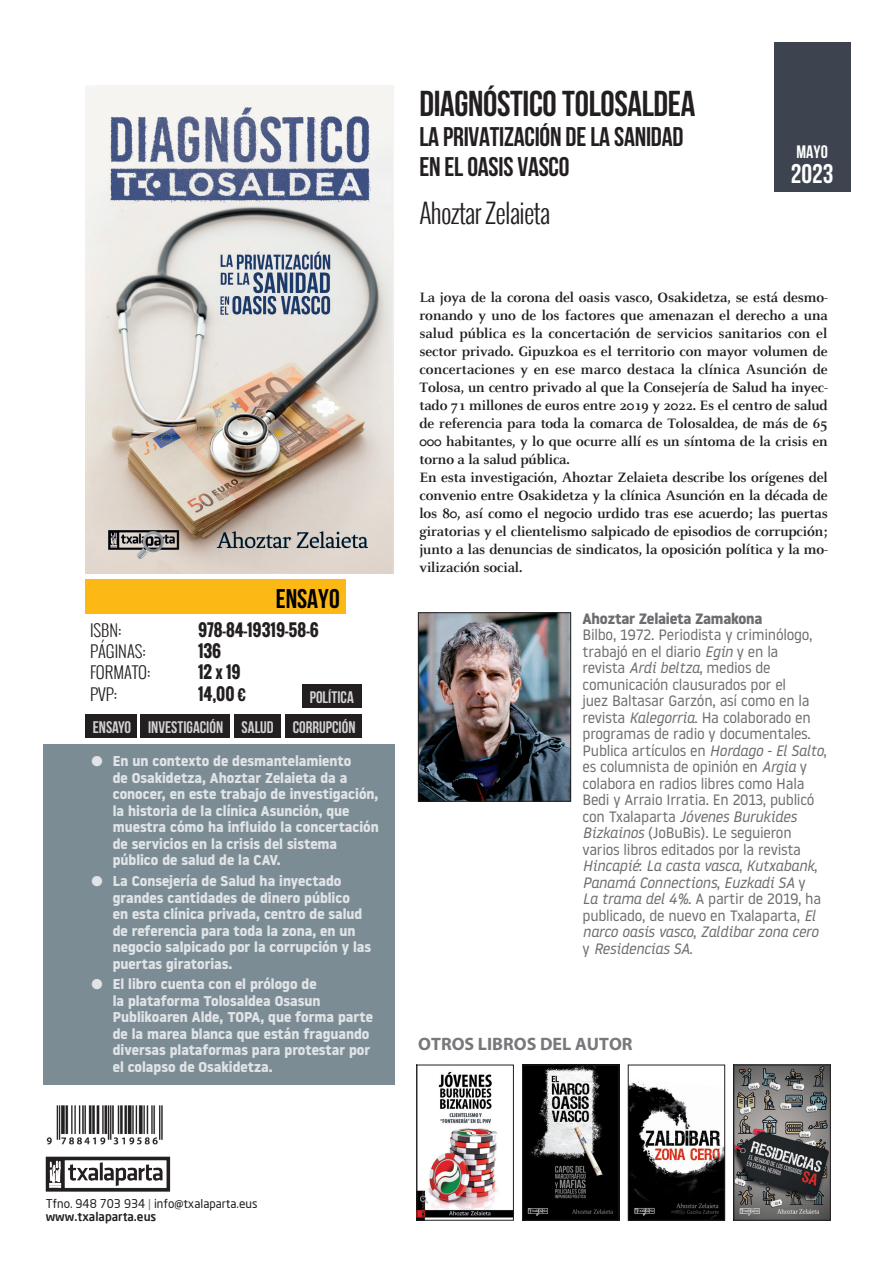
<style>
.page{position:relative;width:893px;height:1263px;background:#fff}
.page>*{position:absolute;margin:0;border:0;box-sizing:border-box;transform-origin:0 0}
.t1{font:36px "Bebas Neue";letter-spacing:-.01em;color:#231f20}
.t2{font:27px "Bebas Neue";letter-spacing:-.01em;color:#231f20}
.t3{font:300 27px "Oswald";letter-spacing:-.025em;color:#231f20;scale:.95 1}
.t4{font:27px "Bebas Neue";color:#000}
.t5{font:27px "Bebas Neue";color:#fff}
.t6{font:700 18px "Myriad Pro";color:#76787b}
.t7{font:18px "Bebas Neue";color:#fff}
.t8{font:700 16.65px "Bebas Neue";color:#d1d2d4}
.t9{font:700 16.5px "Oswald";color:#231f20}
.t10{font:300 16.5px "Oswald";color:#231f20}
.t11{font:700 15px/18px "Celeste";letter-spacing:-.01em;color:#231f20;text-align:justify}
.t12{font:15px/16.5px "Noway";letter-spacing:-.015em;color:#6c6d70}
.t13{font:700 15px "Noway";letter-spacing:-.015em;color:#6c6d70}
.t14{font:700 14.25px/16.5px "Noway";color:#e0e4e7}
.t15{font:12px/13.5px "Neo Sans Pro";color:#231f20}
.s1{font-style:italic}
.s2{color:#80838a}
.s3{font-weight:500}
</style>
<div class="page">
<div style="left:774px;top:43px;width:76px;height:149px;background:#3e444f"></div>
<img style="left:46px;top:1106px;width:117px;height:39px">
<img style="left:45px;top:1156px;width:126px;height:36px">
<div style="left:85px;top:579px;width:260px;height:34px;background:#fcb814"></div>
<div style="left:43px;top:744px;width:352px;height:340px;background:#7c8c95"></div>
<img style="left:85px;top:85px;width:308px;height:488px">
<div style="left:85px;top:714px;width:51px;height:24px;background:#231f20"></div>
<div style="left:234px;top:714px;width:47px;height:24px;background:#231f20"></div>
<div style="left:140px;top:714px;width:90px;height:24px;background:#231f20"></div>
<div style="left:285px;top:714px;width:76px;height:24px;background:#231f20"></div>
<div style="left:302px;top:685px;width:59px;height:23px;background:#231f20"></div>
<img style="left:420px;top:614px;width:149px;height:185px">
<div style="left:418px;top:612px;width:153px;height:189px;border:1px solid #231f20"></div>
<img style="left:419px;top:1071px;width:93px;height:147px">
<div style="left:417px;top:1065px;width:97px;height:155px;border:1px solid #231f20"></div>
<img style="left:630px;top:1081px;width:93px;height:137px">
<div style="left:628px;top:1065px;width:97px;height:155px;border:1px solid #231f20"></div>
<img style="left:736px;top:1067px;width:92px;height:151px">
<div style="left:734px;top:1065px;width:96px;height:155px;border:1px solid #231f20"></div>
<img style="left:524px;top:1067px;width:93px;height:151px">
<div style="left:522px;top:1065px;width:97px;height:155px;border:1px solid #231f20"></div>
<p class="t4" style="left:276px;top:584px;width:65px">ENSAYO</p>
<p class="t10" style="left:90px;top:618px;width:33px">ISBN:</p>
<p class="t9" style="left:198px;top:617px;width:122px">978-84-19319-58-6</p>
<p class="t10" style="left:90px;top:639px;width:57px">PÁGINAS:</p>
<p class="t9" style="left:198px;top:638px;width:25px">136</p>
<p class="t10" style="left:90px;top:660px;width:62px">FORMATO:</p>
<p class="t9" style="left:198px;top:660px;width:44px">12 x 19</p>
<p class="t10" style="left:90px;top:682px;width:29px">PVP:</p>
<p class="t9" style="left:198px;top:681px;width:50px">14,00 €</p>
<p class="t8" style="left:310px;top:688px;width:46px">POLÍTICA</p>
<p class="t8" style="left:93px;top:718px;width:40px">ENSAYO</p>
<p class="t8" style="left:148px;top:718px;width:77px">INVESTIGACIÓN</p>
<p class="t8" style="left:242px;top:718px;width:34px">SALUD</p>
<p class="t8" style="left:293px;top:718px;width:64px">CORRUPCIÓN</p>
<p class="t14" style="left:113px;top:753px;width:268px;text-indent:-21px">● En un contexto de desmantelamiento<br>de Osakidetza, Ahoztar Zelaieta da a conocer, en este trabajo de investigación, la historia de la clínica Asunción, que muestra cómo ha influido la concertación de servicios en la crisis del sistema público de salud de la CAV.</p>
<p class="t14" style="left:113px;top:873px;width:260px;text-indent:-21px">● La Consejería de Salud ha inyectado grandes cantidades de dinero público<br>en esta clínica privada, centro de salud de referencia para toda la zona, en un negocio salpicado por la corrupción y las puertas giratorias.</p>
<p class="t14" style="left:113px;top:976px;width:262px;text-indent:-21px">● El libro cuenta con el prólogo de<br>la plataforma Tolosaldea Osasun Publikoaren Alde, TOPA, que forma parte de la marea blanca que están fraguando diversas plataformas para protestar por el colapso de Osakidetza.</p>
<p class="t1" style="left:419px;top:83px;width:278px">DIAGNÓSTICO TOLOSALDEA</p>
<p class="t2" style="left:419px;top:122px;width:266px">LA PRIVATIZACIÓN DE LA SANIDAD</p>
<p class="t2" style="left:419px;top:152px;width:152px">EN EL OASIS VASCO</p>
<p class="t3" style="left:419px;top:193px;width:139px">Ahoztar Zelaieta</p>
<p class="t7" style="left:796px;top:142px;width:33px">MAYO</p>
<p class="t5" style="left:791px;top:159px;width:44px">2023</p>
<p class="t11" style="left:419px;top:288px;width:410px">La joya de la corona del oasis vasco, Osakidetza, se está desmo&shy;ronando y uno de los factores que amenazan el derecho a una salud pública es la concertación de servicios sanitarios con el sector privado. Gipuzkoa es el territorio con mayor volumen de concertaciones y en ese marco destaca la clínica Asunción de Tolosa, un centro privado al que la Consejería de Salud ha inyec&shy;tado 71 millones de euros entre 2019 y 2022. Es el centro de salud de referencia para toda la comarca de Tolosaldea, de más de 65<br>000 habitantes, y lo que ocurre allí es un síntoma de la crisis en torno a la salud pública.</p>
<p class="t11" style="left:419px;top:468px;width:410px">En esta investigación, Ahoztar Zelaieta describe los orígenes del convenio entre Osakidetza y la clínica Asunción en la década de los 80, así como el negocio urdido tras ese acuerdo; las puertas giratorias y el clientelismo salpicado de episodios de corrupción; junto a las denuncias de sindicatos, la oposición política y la mo&shy;vilización social.</p>
<p class="t13" style="left:583px;top:610px;width:181px">Ahoztar Zelaieta Zamakona</p>
<p class="t12" style="left:583px;top:626px;width:246px">Bilbo, 1972. Periodista y criminólogo, trabajó en el diario <span class="s1">Egin</span> y en la<br>revista <span class="s1">Ardi beltza</span>, medios de comunicación clausurados por el<br>juez Baltasar Garzón, así como en la revista <span class="s1">Kalegorria</span>. Ha colaborado en programas de radio y documentales.<br>Publica artículos en <span class="s1">Hordago - El Salto</span>, es columnista de opinión en <span class="s1">Argia</span> y colabora en radios libres como Hala Bedi y Arraio Irratia. En 2013, publicó con Txalaparta <span class="s1">Jóvenes Burukides Bizkainos</span> (JoBuBis). Le seguieron varios libros editados por la revista <span class="s1">Hincapié</span>: <span class="s1">La casta vasca</span>, <span class="s1">Kutxabank</span>, <span class="s1">Panamá Connections</span>, <span class="s1">Euzkadi SA</span> y<br><span class="s1">La trama del 4%</span>. A partir de 2019, ha publicado, de nuevo en Txalaparta, <span class="s1">El narco oasis vasco</span>, <span class="s1">Zaldibar zona cero </span>y <span class="s1">Residencias SA</span>.</p>
<p class="t6" style="left:418px;top:1032px;width:216px">OTROS LIBROS DEL AUTOR</p>
<p class="t15" style="left:46px;top:1196px;width:213px">Tfno. 948 703 934 <span class="s2">|</span> info@txalaparta.eus <span class="s3">www.txalaparta.eus</span></p>
</div>
